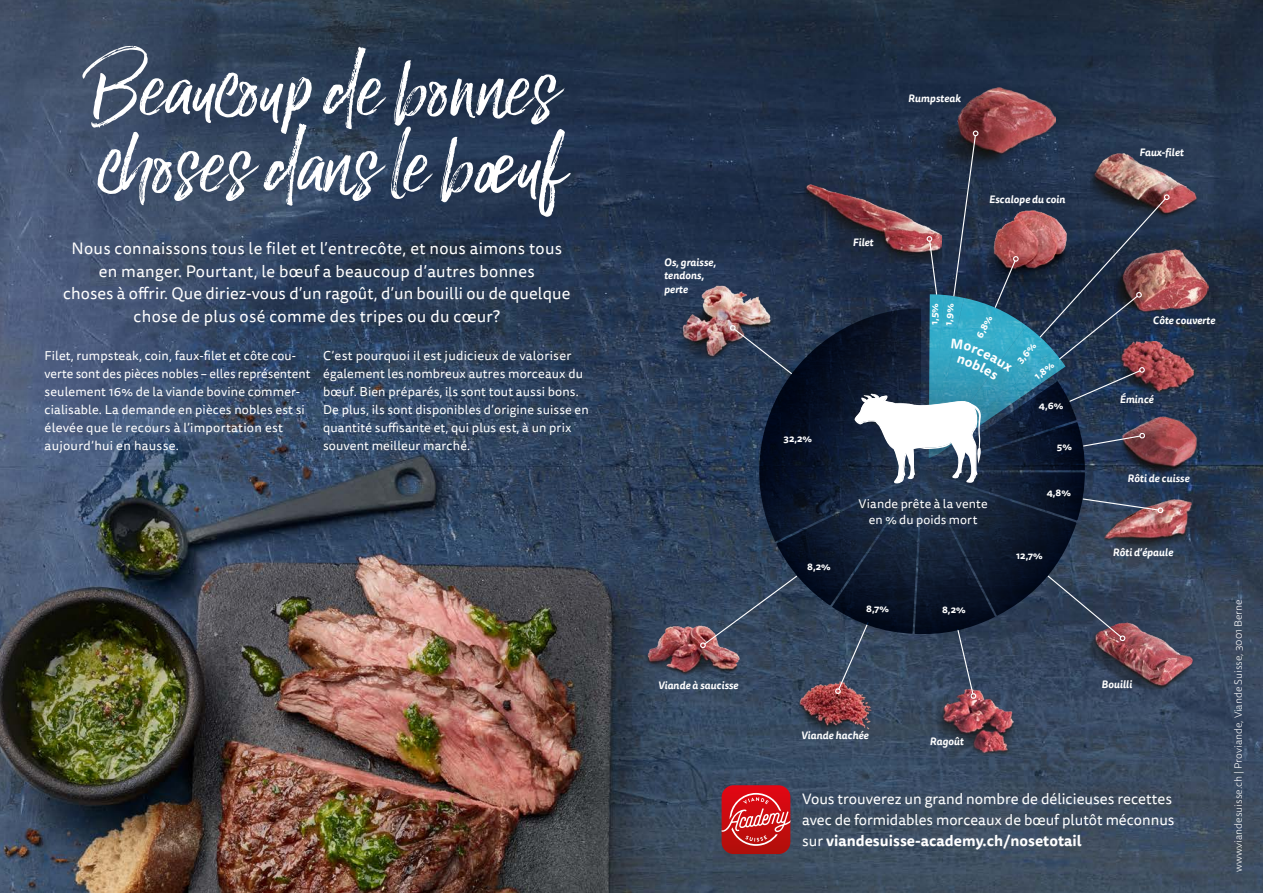
<style>
.page{position:relative;width:1263px;height:893px;background:#fff}
.page>*{position:absolute;margin:0;border:0;box-sizing:border-box;transform-origin:0 0}
.t1{font:105px/76.5px "Lucky Fellas Narrow";color:#fff}
.t2{font:16.5px/22.5px "Tisa Sans OT";letter-spacing:.02em;color:#fff;text-align:center}
.t3{font:15px/21px "Tisa Sans OT";color:#fff}
.t4{font:12.75px/18px "Tisa Sans OT";letter-spacing:.01em;color:#fff}
.t5{font:12.6px/16.5px "Tisa Sans OT";letter-spacing:.01em;color:#fff;text-align:center}
.t6{font:italic 700 10.5px/13.5px "Tisa Sans OT";color:#fff}
.t7{font:300 10.5px "Tisa Sans OT";color:#fff}
.t8{font:700 9.75px "Tisa Sans OT";color:#fff}
.s1{font-weight:700}
</style>
<div class="page">
<img style="left:0;top:0;width:1263px;height:893px">
<img style="left:1170px;top:618px;width:30px;height:80px">
<img style="left:934px;top:700px;width:84px;height:64px">
<img style="left:668px;top:271px;width:32px;height:92px">
<img style="left:1170px;top:149px;width:30px;height:70px">
<img style="left:1170px;top:248px;width:38px;height:66px">
<img style="left:635px;top:612px;width:65px;height:66px">
<img style="left:788px;top:700px;width:96px;height:37px">
<img style="left:1170px;top:499px;width:28px;height:58px">
<img style="left:1170px;top:416px;width:33px;height:65px">
<img style="left:1170px;top:341px;width:32px;height:55px">
<img style="left:922px;top:88px;width:134px;height:46px">
<div style="left:972px;top:130px;width:7px;height:6px;border:1px solid #fff;border-radius:50%"></div>
<svg style="left:722px;top:785px;width:68px;height:69px;background:#cd2f33"></svg>
<svg style="left:700px;top:134px;width:470px;height:566px;background:#333e52"></svg>
<h1 class="t1" style="left:78px;top:56px;width:484px">Beaucoup de bonnes choses dans le bœuf</h1>
<p class="t2" style="left:63px;top:238px;width:509px">Nous connaissons tous le filet et l’entrecôte, et nous aimons tous en manger. Pourtant, le bœuf a beaucoup d’autres bonnes<br>choses à offrir. Que diriez-vous d’un ragoût, d’un bouilli ou de quelque chose de plus osé comme des tripes ou du cœur?</p>
<p class="t4" style="left:45px;top:347px;width:267px">Filet, rumpsteak, coin, faux-filet et côte cou&shy;verte sont des pièces nobles – elles représentent seulement 16% de la viande bovine commer&shy;cialisable. La demande en pièces nobles est si élevée que le recours à l’importation est aujourd’hui en hausse.</p>
<p class="t4" style="left:323px;top:347px;width:267px">C’est pourquoi il est judicieux de valoriser également les nombreux autres morceaux du bœuf. Bien préparés, ils sont tout aussi bons.<br>De plus, ils sont disponibles d’origine suisse en quantité suffisante et, qui plus est, à un prix souvent meilleur marché.</p>
<p class="t6" style="left:664px;top:256px;width:53px">Os, graisse, tendons, perte</p>
<p class="t6" style="left:658px;top:679px;width:82px">Viande à saucisse</p>
<p class="t6" style="left:908px;top:92px;width:54px">Rumpsteak</p>
<p class="t6" style="left:853px;top:236px;width:22px">Filet</p>
<p class="t6" style="left:989px;top:193px;width:78px">Escalope du coin</p>
<p class="t6" style="left:1139px;top:146px;width:46px">Faux-filet</p>
<p class="t8" style="left:783px;top:433px;width:30px">32,2%</p>
<p class="t8" style="left:807px;top:560px;width:25px">8,2%</p>
<p class="t8" style="left:928px;top:325px;width:23px;rotate:-88deg">1,5%</p>
<p class="t8" style="left:942px;top:325px;width:24px;rotate:-84deg">1,9%</p>
<p class="t8" style="left:973px;top:334px;width:26px;rotate:-63deg">6,8%</p>
<p class="t5" style="left:859px;top:496px;width:131px">Viande prête à la vente en % du poids mort</p>
<p class="t8" style="left:866px;top:602px;width:24px">8,7%</p>
<p class="t8" style="left:942px;top:603px;width:25px">8,2%</p>
<p class="t8" style="left:1014px;top:357px;width:25px;rotate:-48deg">3,6%</p>
<p class="t8" style="left:1032px;top:372px;width:24px;rotate:-38deg">1,8%</p>
<p class="t8" style="left:1039px;top:399px;width:26px">4,6%</p>
<p class="t8" style="left:1057px;top:441px;width:16px">5%</p>
<p class="t8" style="left:1047px;top:487px;width:26px">4,8%</p>
<p class="t8" style="left:1016px;top:550px;width:28px">12,7%</p>
<p class="t6" style="left:801px;top:729px;width:69px">Viande hachée</p>
<p class="t6" style="left:930px;top:735px;width:35px">Ragoût</p>
<p class="t6" style="left:1153px;top:314px;width:64px">Côte couverte</p>
<p class="t6" style="left:1120px;top:393px;width:36px">Émincé</p>
<p class="t6" style="left:1127px;top:472px;width:63px">Rôti de cuisse</p>
<p class="t6" style="left:1113px;top:546px;width:62px">Rôti d’épaule</p>
<p class="t6" style="left:1101px;top:678px;width:32px">Bouilli</p>
<p class="t3" style="left:802px;top:789px;width:374px">Vous trouverez un grand nombre de délicieuses recettes avec de formidables morceaux de bœuf plutôt méconnus sur <span class="s1">viandesuisse-academy.ch/nosetotail</span></p>
<p class="t7" style="left:1232px;top:872px;width:274px;rotate:-90deg">www.viandesuisse.ch | Proviande, Viande Suisse, 3001 Berne</p>
</div>
